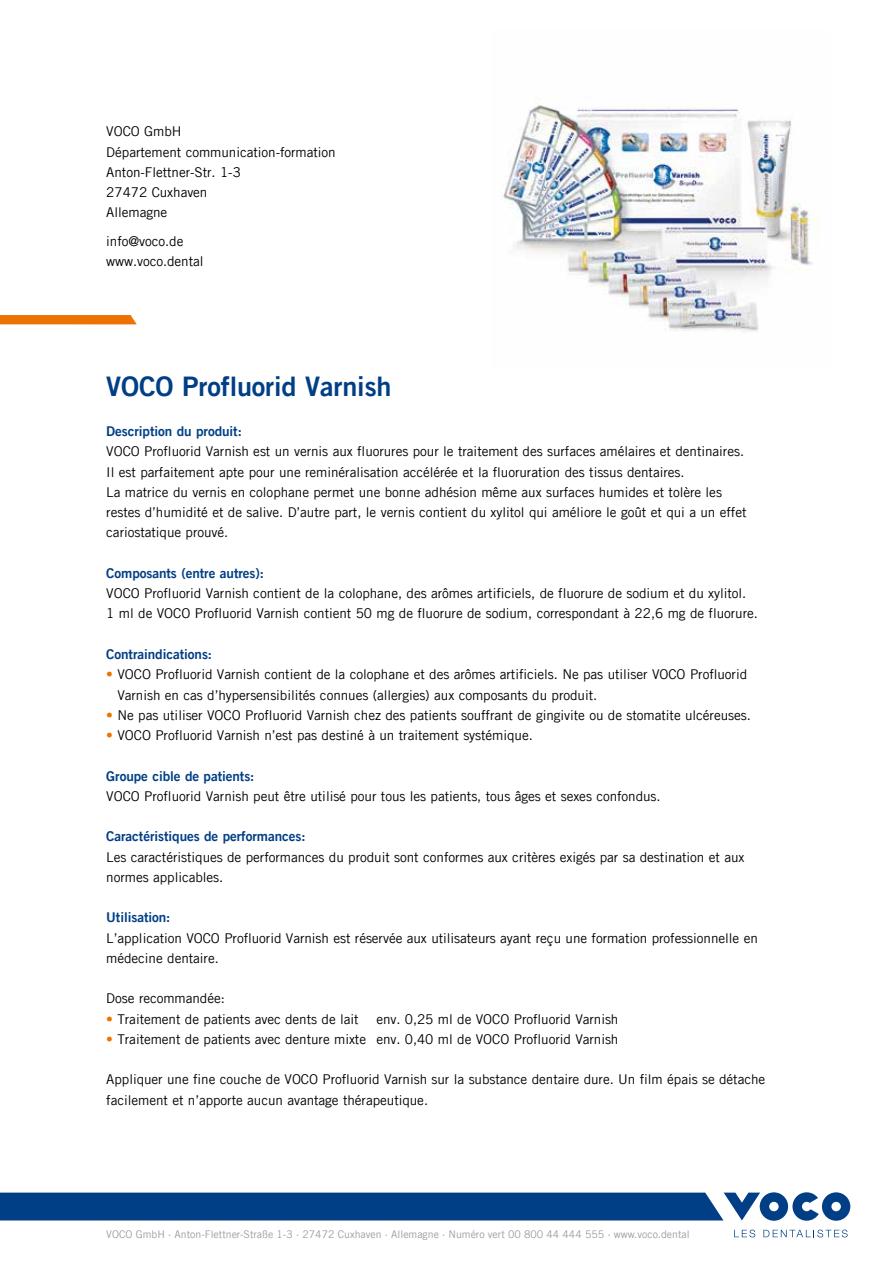
<style>
.page{position:relative;width:893px;height:1263px;background:#fff}
.page>*{position:absolute;margin:0;border:0;box-sizing:border-box;transform-origin:0 0}
.t1{font:27px "Trade Gothic LT Com Bd 2";letter-spacing:-.005em;color:#003f85}
.t2{font:13.5px/20.2px "Trade Gothic LT Com";letter-spacing:-.005em;color:#000}
.t3{font:13.5px "Trade Gothic LT Com Bd 2";letter-spacing:-.005em;color:#003f85}
.t4{font:10.5px "Trade Gothic LT Com";color:#9d9d9c}
.s1{color:#ee7203}
</style>
<div class="page">
<img style="left:503px;top:105px;width:316px;height:226px">
<svg style="left:0;top:315px;width:137px;height:9px"></svg>
<svg style="left:0;top:1192px;width:850px;height:29px"></svg>
<svg style="left:734px;top:1229px;width:21px;height:8px"></svg>
<svg style="left:763px;top:1229px;width:85px;height:8px"></svg>
<p class="t2" style="left:106px;top:121px;width:231px">VOCO GmbH<br>Département communication-formation<br>Anton-Flettner-Str. 1-3<br>27472 Cuxhaven<br>Allemagne</p>
<p class="t2" style="left:106px;top:231px;width:99px">info@voco.de www.voco.dental</p>
<h1 class="t1" style="left:106px;top:369px;width:287px">VOCO Profluorid Varnish</h1>
<p class="t3" style="left:106px;top:423px;width:137px">Description du produit:</p>
<p class="t2" style="left:106px;top:441px;width:642px">VOCO Profluorid Varnish est un vernis aux fluorures pour le traitement des surfaces amélaires et dentinaires.<br>Il est parfaitement apte pour une reminéralisation accélérée et la fluoruration des tissus dentaires.<br>La matrice du vernis en colophane permet une bonne adhésion même aux surfaces humides et tolère les restes d’humidité et de salive. D’autre part, le vernis contient du xylitol qui améliore le goût et qui a un effet cariostatique prouvé.</p>
<p class="t3" style="left:106px;top:565px;width:159px">Composants (entre autres):</p>
<p class="t2" style="left:106px;top:583px;width:653px">VOCO Profluorid Varnish contient de la colophane, des arômes artificiels, de fluorure de sodium et du xylitol.<br>1 ml de VOCO Profluorid Varnish contient 50 mg de fluorure de sodium, correspondant à 22,6 mg de fluorure.</p>
<p class="t3" style="left:106px;top:646px;width:107px">Contraindications:</p>
<p class="t2" style="left:117px;top:664px;width:631px;text-indent:-11px"><span class="s1">•</span> VOCO Profluorid Varnish contient de la colophane et des arômes artificiels. Ne pas utiliser VOCO Profluorid<br>Varnish en cas d’hypersensibilités connues (allergies) aux composants du produit.</p>
<p class="t2" style="left:106px;top:705px;width:646px"><span class="s1">•</span> Ne pas utiliser VOCO Profluorid Varnish chez des patients souffrant de gingivite ou de stomatite ulcéreuses.</p>
<p class="t2" style="left:106px;top:725px;width:428px"><span class="s1">•</span> VOCO Profluorid Varnish n’est pas destiné à un traitement systémique.</p>
<p class="t3" style="left:106px;top:767px;width:150px">Groupe cible de patients:</p>
<p class="t2" style="left:106px;top:786px;width:556px">VOCO Profluorid Varnish peut être utilisé pour tous les patients, tous âges et sexes confondus.</p>
<p class="t3" style="left:106px;top:828px;width:201px">Caractéristiques de performances:</p>
<p class="t2" style="left:106px;top:846px;width:640px">Les caractéristiques de performances du produit sont conformes aux critères exigés par sa destination et aux normes applicables.</p>
<p class="t3" style="left:106px;top:909px;width:66px">Utilisation:</p>
<p class="t2" style="left:106px;top:927px;width:653px">L’application VOCO Profluorid Varnish est réservée aux utilisateurs ayant reçu une formation professionnelle en médecine dentaire.</p>
<p class="t2" style="left:106px;top:988px;width:120px">Dose recommandée:</p>
<p class="t2" style="left:106px;top:1008px;width:254px"><span class="s1">•</span> Traitement de patients avec dents de lait</p>
<p class="t2" style="left:376px;top:1008px;width:244px">env. 0,25 ml de VOCO Profluorid Varnish</p>
<p class="t2" style="left:106px;top:1029px;width:514px"><span class="s1">•</span> Traitement de patients avec denture mixte env. 0,40 ml de VOCO Profluorid Varnish</p>
<p class="t2" style="left:106px;top:1069px;width:660px">Appliquer une fine couche de VOCO Profluorid Varnish sur la substance dentaire dure. Un film épais se détache facilement et n’apporte aucun avantage thérapeutique.</p>
<p class="t4" style="left:106px;top:1227px;width:585px">VOCO GmbH · Anton-Flettner-Straße 1-3 · 27472 Cuxhaven · Allemagne · Numéro vert 00 800 44 444 555 · www.voco.dental</p>
</div>
